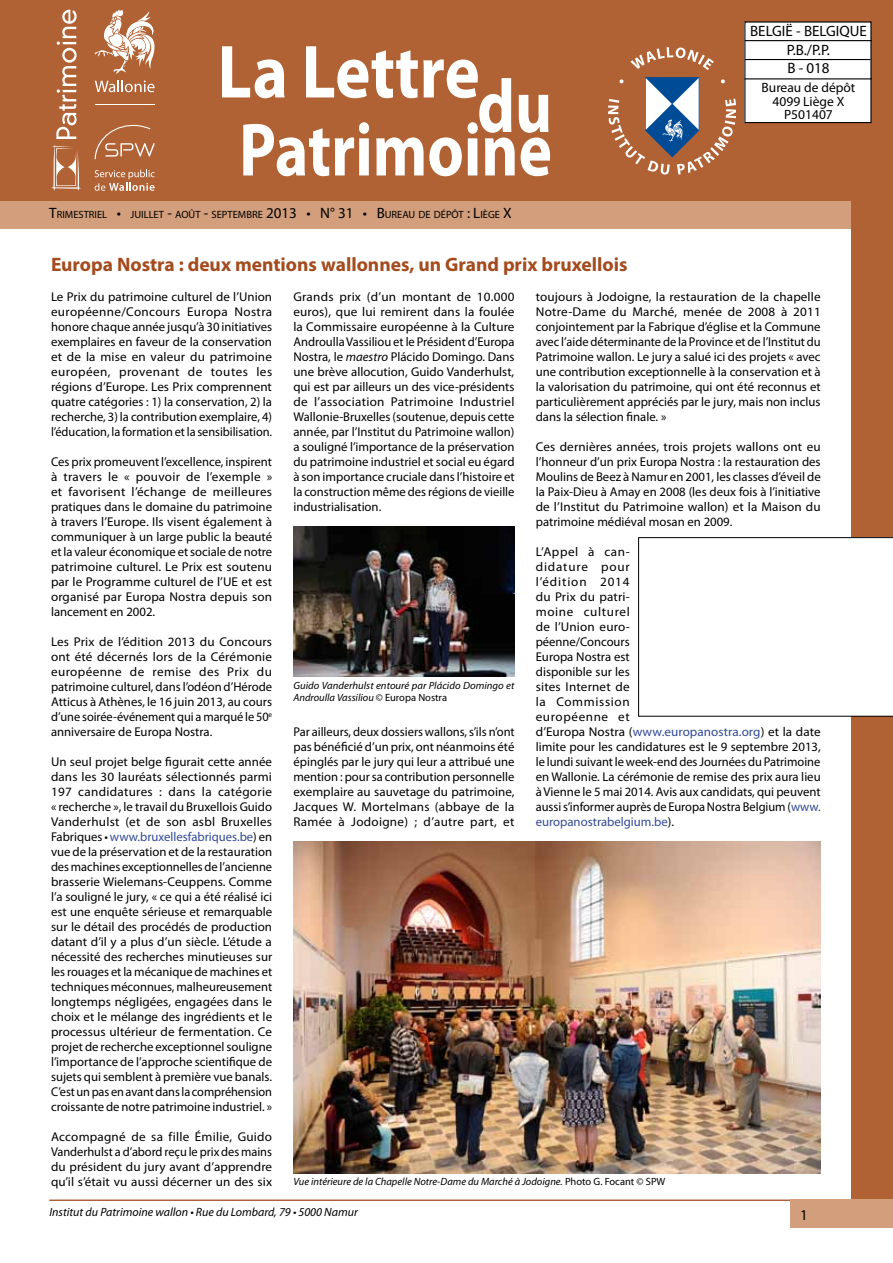
<style>
.page{position:relative;width:893px;height:1263px;background:#fff}
.page>*{position:absolute;margin:0;border:0;box-sizing:border-box;transform-origin:0 0}
.t1{font:700 75.9px "Myriad Pro";color:#fff;scale:.84 1}
.t2{font:700 75.9px "Myriad Pro";color:#fff;scale:.88 1}
.t3{font:700 19.5px "Myriad Pro";color:#a34b1e}
.t4{font:15px/18.8px "Myriad Pro";color:#000;text-align:center}
.t5{font:13.5px/14.2px "Myriad Pro";color:#000;text-align:center}
.t6{font:12.75px/15px "Myriad Pro";color:#000;text-align:justify}
.t7{font:italic 12px "Myriad Pro";color:#000}
.t8{font:italic 10.5px/12px "Myriad Pro";color:#000}
.t9{font:10.5px "Myriad Pro";color:#000}
.s1{font-size:15px}
.s2{color:#324a97}
.s3{font-style:italic}
.s4{font-style:normal}
</style>
<div class="page">
<div style="left:0;top:181px;width:893px;height:48px;background:#d29e7b"></div>
<div style="left:0;top:0;width:893px;height:201px;background:#b16234"></div>
<div style="left:851px;top:0;width:42px;height:1206px;background:#b16234"></div>
<svg style="left:630px;top:47px;width:84px;height:23px"></svg>
<svg style="left:608px;top:77px;width:128px;height:98px"></svg>
<div style="left:745px;top:22px;width:126px;height:101px;background:#fff"></div>
<hr style="left:745px;top:40px;width:127px;height:1px;background:#000">
<hr style="left:745px;top:59px;width:126px;height:1px;background:#000">
<hr style="left:744px;top:78px;width:128px;height:1px;background:#000">
<svg style="left:95px;top:10px;width:60px;height:64px"></svg>
<svg style="left:95px;top:80px;width:60px;height:12px"></svg>
<hr style="left:95px;top:104px;width:60px;height:1px;background:#fff">
<svg style="left:95px;top:124px;width:60px;height:35px"></svg>
<svg style="left:95px;top:170px;width:60px;height:21px"></svg>
<svg style="left:51px;top:10px;width:30px;height:181px"></svg>
<hr style="left:49px;top:1199px;width:844px;height:2px;background:#b16234">
<div style="left:791px;top:1199px;width:102px;height:29px;background:#d29e7b"></div>
<svg style="left:638px;top:537px;width:255px;height:180px"></svg>
<img style="left:293px;top:841px;width:528px;height:332px">
<img style="left:293px;top:526px;width:221px;height:150px">
<h1 class="t2" style="left:218px;top:22px;width:300px">La Lettre</h1>
<h1 class="t1" style="left:477px;top:57px;width:91px">du</h1>
<h1 class="t1" style="left:239px;top:100px;width:374px">Patrimoine</h1>
<p class="t9" style="left:49px;top:208px;width:464px"><span class="s1">T</span>RIMESTRIEL <span class="s1">•</span> JUILLET <span class="s1">-</span> AOÛT <span class="s1">-</span> SEPTEMBRE <span class="s1">2013 • N° 31 • B</span>UREAU DE DÉPÔT <span class="s1">: L</span>IÈGE <span class="s1">X</span></p>
<h2 class="t3" style="left:51px;top:252px;width:578px">Europa Nostra : deux mentions wallonnes, un Grand prix bruxellois</h2>
<p class="t4" style="left:750px;top:21px;width:118px">BELGIë - BELGIQUE<br>P.B./P.P.<br>B - 018</p>
<p class="t5" style="left:762px;top:80px;width:95px">Bureau de dépôt<br>4099 Liège X</p>
<p class="t5" style="left:784px;top:107px;width:50px">P501407</p>
<p class="t6" style="left:51px;top:289px;width:223px">Le Prix du patrimoine culturel de l’Union européenne/Concours Europa Nostra honore chaque année jusqu’à 30 initiatives exemplaires en faveur de la conservation et de la mise en valeur du patrimoine européen, provenant de toutes les régions d’Europe. Les Prix comprennent quatre catégories : 1) la conservation, 2) la recherche, 3) la contribution exemplaire, 4) l’éducation, la formation et la sensibilisation.</p>
<p class="t6" style="left:51px;top:454px;width:223px">Ces prix promeuvent l’excellence, inspirent à travers le « pouvoir de l’exemple » et favorisent l’échange de meilleures pratiques dans le domaine du patrimoine à travers l’Europe. Ils visent également à communiquer à un large public la beauté et la valeur économique et sociale de notre patrimoine culturel. Le Prix est soutenu par le Programme culturel de l’UE et est organisé par Europa Nostra depuis son lancement en 2002.</p>
<p class="t6" style="left:51px;top:634px;width:223px">Les Prix de l’édition 2013 du Concours ont été décernés lors de la Cérémonie européenne de remise des Prix du patrimoine culturel, dans l’odéon d’Hérode Atticus à Athènes, le 16 juin 2013, au cours d’une soirée-événement qui a marqué le 50<sup>e </sup>anniversaire de Europa Nostra.</p>
<p class="t6" style="left:51px;top:754px;width:223px">Un seul projet belge figurait cette année dans les 30 lauréats sélectionnés parmi 197 candidatures : dans la catégorie « recherche », le travail du Bruxellois Guido Vanderhulst (et de son asbl Bruxelles Fabriques • <span class="s2">www.bruxellesfabriques.be</span>) en vue de la préservation et de la restauration des machines exceptionnelles de l’ancienne brasserie Wielemans-Ceuppens. Comme l’a souligné le jury, « ce qui a été réalisé ici est une enquête sérieuse et remarquable sur le détail des procédés de production datant d’il y a plus d’un siècle. L’étude a nécessité des recherches minutieuses sur les rouages et la mécanique de machines et techniques méconnues, malheureusement longtemps négligées, engagées dans le choix et le mélange des ingrédients et le processus ultérieur de fermentation. Ce projet de recherche exceptionnel souligne l’importance de l’approche scientifique de sujets qui semblent à première vue banals.<br>C’est un pas en avant dans la compréhension croissante de notre patrimoine industriel. »</p>
<p class="t6" style="left:51px;top:1129px;width:223px">Accompagné de sa fille Émilie, Guido Vanderhulst a d’abord reçu le prix des mains du président du jury avant d’apprendre qu’il s’était vu aussi décerner un des six</p>
<p class="t6" style="left:293px;top:289px;width:223px">Grands prix (d’un montant de 10.000 euros), que lui remirent dans la foulée la Commissaire européenne à la Culture Androulla Vassiliou et le Président d’Europa Nostra, le <span class="s3">maestro</span> Plácido Domingo. Dans une brève allocution, Guido Vanderhulst, qui est par ailleurs un des vice-présidents de l’association Patrimoine Industriel Wallonie-Bruxelles (soutenue, depuis cette année, par l’Institut du Patrimoine wallon) a souligné l’importance de la préservation du patrimoine industriel et social eu égard à son importance cruciale dans l’histoire et la construction même des régions de vieille industrialisation.</p>
<p class="t8" style="left:293px;top:679px;width:222px">Guido Vanderhulst entouré par Plácido Domingo et<br>Androulla Vassiliou <span class="s4">© Europa Nostra</span></p>
<p class="t6" style="left:293px;top:724px;width:223px">Par ailleurs, deux dossiers wallons, s’ils n’ont pas bénéficié d’un prix, ont néanmoins été épinglés par le jury qui leur a attribué une mention : pour sa contribution personnelle exemplaire au sauvetage du patrimoine, Jacques W. Mortelmans (abbaye de la Ramée à Jodoigne) ; d’autre part, et</p>
<p class="t6" style="left:536px;top:289px;width:287px">toujours à Jodoigne, la restauration de la chapelle Notre-Dame du Marché, menée de 2008 à 2011 conjointement par la Fabrique d’église et la Commune avec l’aide déterminante de la Province et de l’Institut du Patrimoine wallon. Le jury a salué ici des projets « avec une contribution exceptionnelle à la conservation et à la valorisation du patrimoine, qui ont été reconnus et particulièrement appréciés par le jury, mais non inclus dans la sélection finale. »</p>
<p class="t6" style="left:536px;top:439px;width:286px">Ces dernières années, trois projets wallons ont eu l’honneur d’un prix Europa Nostra : la restauration des Moulins de Beez à Namur en 2001, les classes d’éveil de la Paix-Dieu à Amay en 2008 (les deux fois à l’initiative de l’Institut du Patrimoine wallon) et la Maison du patrimoine médiéval mosan en 2009.</p>
<p class="t6" style="left:536px;top:544px;width:287px;text-align:left">L’Appel à can-<br>didature pour<br>l’édition 2014<br>du Prix du patri-<br>moine culturel<br>de l’Union euro-<br>péenne/Concours<br>Europa Nostra est<br>disponible sur les<br>sites Internet de<br>la Commission<br>européenne et<br>d’Europa Nostra (<span class="s2">www.europanostra.org</span>) et la date limite pour les candidatures est le 9 septembre 2013, le lundi suivant le week-end des Journées du Patrimoine en Wallonie. La cérémonie de remise des prix aura lieu à Vienne le 5 mai 2014. Avis aux candidats, qui peuvent aussi s’informer auprès de Europa Nostra Belgium (<span class="s2">www. europanostrabelgium.be</span>).</p>
<p class="t8" style="left:293px;top:1176px;width:374px">Vue intérieure de la Chapelle Notre-Dame du Marché à Jodoigne. <span class="s4">Photo G. Focant © SPW</span></p>
<p class="t7" style="left:49px;top:1205px;width:310px">Institut du Patrimoine wallon • Rue du Lombard, 79 • 5000 Namur</p>
<p class="t4" style="left:800px;top:1205px;width:9px">1</p>
</div>
